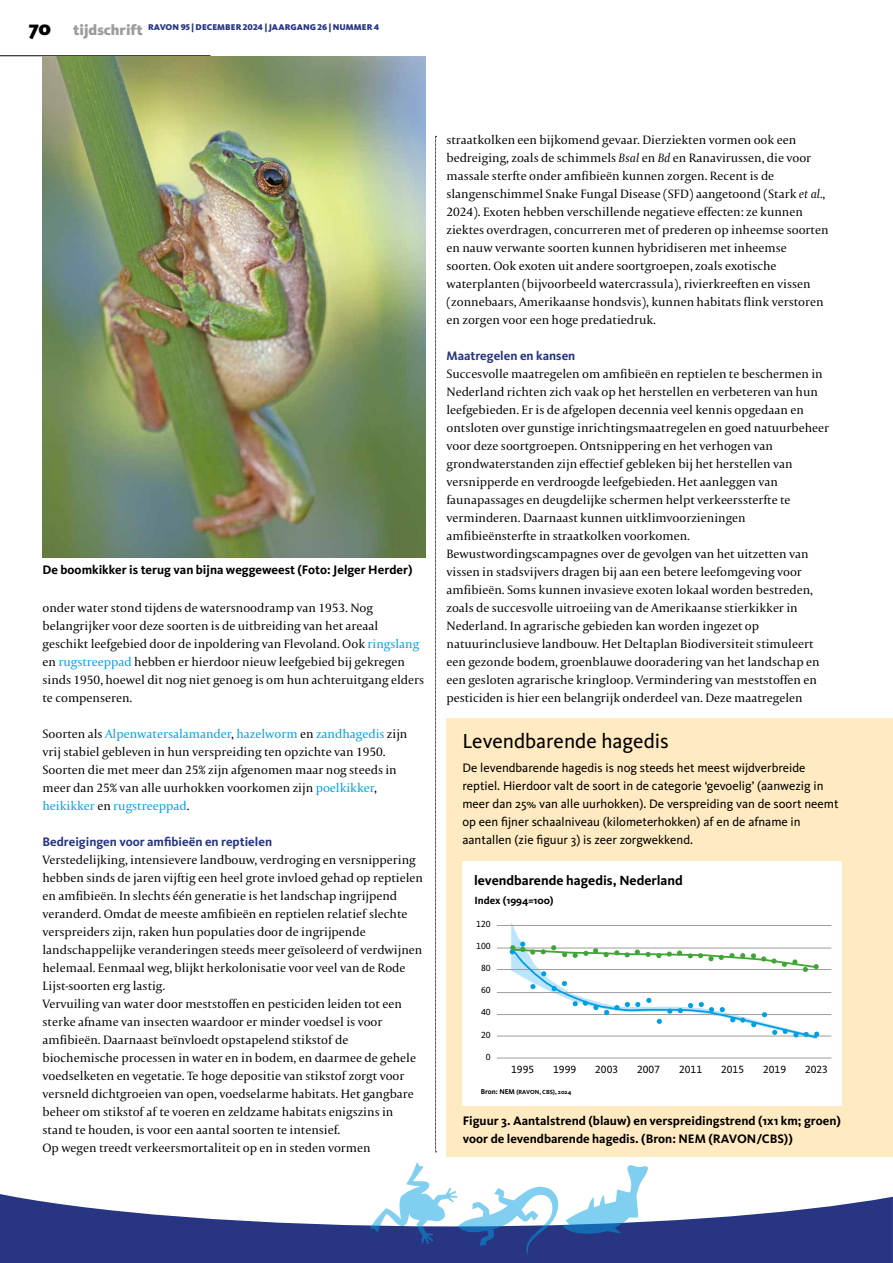
<style>
.page{position:relative;width:893px;height:1263px;background:#fff}
.page>*{position:absolute;margin:0;border:0;box-sizing:border-box;transform-origin:0 0}
.t1{font:21px "Kievit OT";color:#000}
.t2{font:700 13.8px "Kievit OT";color:#000}
.t3{font:12.75px/18px "Capitolium";color:#000}
.t4{font:12.75px/18px "Kievit OT";color:#000}
.t5{font:700 12.75px/18px "Kievit OT";color:#000}
.t6{font:700 12.75px "Kievit OT";color:#283583}
.t7{font:10.8px "Kievit OT";color:#000}
.t8{font:700 10.65px "Kievit OT";color:#000}
.t9{font:9.15px "Kievit OT";color:#000}
.t10{font:900 8.7px "Kievit OT";letter-spacing:.01em;color:#283583}
.t11{font:700 6.15px "Kievit OT";color:#000}
.s1{font-size:21px;color:#000}
.s2{font-size:15px;color:#9d9d9c}
.s3{color:#009fe3}
.s4{font-style:italic}
.s5{font-size:7.2px}
</style>
<div class="page">
<svg style="left:0;top:1194px;width:893px;height:69px;fill:#283583"></svg>
<hr style="left:0;top:55px;width:210px;height:1px;background:#000">
<svg style="left:369px;top:1162px;width:279px;height:94px"></svg>
<svg style="left:435px;top:136px;width:2px;height:1016px"></svg>
<div style="left:446px;top:719px;width:447px;height:438px;background:#ffeac1"></div>
<img style="left:43px;top:56px;width:382px;height:501px">
<div style="left:463px;top:861px;width:379px;height:245px;background:#fff"></div>
<hr style="left:497px;top:1058px;width:334px;height:1px;background:#9d9d9c">
<hr style="left:497px;top:1036px;width:334px;height:1px;background:#9d9d9c">
<hr style="left:497px;top:1014px;width:334px;height:1px;background:#9d9d9c">
<hr style="left:497px;top:992px;width:334px;height:1px;background:#9d9d9c">
<hr style="left:497px;top:969px;width:334px;height:1px;background:#9d9d9c">
<hr style="left:497px;top:948px;width:334px;height:1px;background:#9d9d9c">
<hr style="left:497px;top:925px;width:334px;height:1px;background:#9d9d9c">
<svg style="left:509px;top:922px;width:310px;height:117px"></svg>
<p class="t10" style="left:29px;top:21px;width:352px"><span class="s1">70</span> <span class="s2">tijdschrift</span> RAVON 95 | DECEMBER 2024 | JAARGANG 26 | NUMMER 4</p>
<p class="t5" style="left:43px;top:561px;width:371px">De boomkikker is terug van bijna weggeweest (Foto: Jelger Herder)</p>
<p class="t3" style="left:43px;top:599px;width:383px">onder water stond tijdens de watersnoodramp van 1953. Nog belangrijker voor deze soorten is de uitbreiding van het areaal geschikt leefgebied door de inpoldering van Flevoland. Ook <span class="s3">ringslang </span>en <span class="s3">rugstreeppad</span> hebben er hierdoor nieuw leefgebied bij gekregen sinds 1950, hoewel dit nog niet genoeg is om hun achteruitgang elders te compenseren.</p>
<p class="t3" style="left:43px;top:725px;width:366px">Soorten als <span class="s3">Alpenwatersalamander</span>, <span class="s3">hazelworm</span> en <span class="s3">zandhagedis</span> zijn vrij stabiel gebleven in hun verspreiding ten opzichte van 1950.<br>Soorten die met meer dan 25% zijn afgenomen maar nog steeds in meer dan 25% van alle uurhokken voorkomen zijn <span class="s3">poelkikker</span>, <span class="s3">heikikker</span> en <span class="s3">rugstreeppad</span>.</p>
<p class="t6" style="left:43px;top:834px;width:231px">Bedreigingen voor amfibieën en reptielen</p>
<p class="t3" style="left:43px;top:851px;width:382px">Verstedelijking, intensievere landbouw, verdroging en versnippering hebben sinds de jaren vijftig een heel grote invloed gehad op reptielen en amfibieën. In slechts één generatie is het landschap ingrijpend veranderd. Omdat de meeste amfibieën en reptielen relatief slechte verspreiders zijn, raken hun populaties door de ingrijpende landschappelijke veranderingen steeds meer geïsoleerd of verdwijnen helemaal. Eenmaal weg, blijkt herkolonisatie voor veel van de Rode Lijst-soorten erg lastig.<br>Vervuiling van water door meststoffen en pesticiden leiden tot een sterke afname van insecten waardoor er minder voedsel is voor amfibieën. Daarnaast beïnvloedt opstapelend stikstof de biochemische processen in water en in bodem, en daarmee de gehele voedselketen en vegetatie. Te hoge depositie van stikstof zorgt voor versneld dichtgroeien van open, voedselarme habitats. Het gangbare beheer om stikstof af te voeren en zeldzame habitats enigszins in stand te houden, is voor een aantal soorten te intensief.<br>Op wegen treedt verkeersmortaliteit op en in steden vormen</p>
<p class="t3" style="left:446px;top:131px;width:384px">straatkolken een bijkomend gevaar. Dierziekten vormen ook een bedreiging, zoals de schimmels <span class="s4">Bsal</span> en <span class="s4">Bd</span> en Ranavirussen, die voor massale sterfte onder amfibieën kunnen zorgen. Recent is de slangenschimmel Snake Fungal Disease (SFD) aangetoond (Stark <span class="s4">et al.</span>, 2024). Exoten hebben verschillende negatieve effecten: ze kunnen ziektes overdragen, concurreren met of prederen op inheemse soorten en nauw verwante soorten kunnen hybridiseren met inheemse soorten. Ook exoten uit andere soortgroepen, zoals exotische waterplanten (bijvoorbeeld watercrassula), rivierkreeften en vissen (zonnebaars, Amerikaanse hondsvis), kunnen habitats flink verstoren en zorgen voor een hoge predatiedruk.</p>
<p class="t6" style="left:446px;top:348px;width:130px">Maatregelen en kansen</p>
<p class="t3" style="left:446px;top:365px;width:384px">Succesvolle maatregelen om amfibieën en reptielen te beschermen in Nederland richten zich vaak op het herstellen en verbeteren van hun leefgebieden. Er is de afgelopen decennia veel kennis opgedaan en ontsloten over gunstige inrichtingsmaatregelen en goed natuurbeheer voor deze soortgroepen. Ontsnippering en het verhogen van grondwaterstanden zijn effectief gebleken bij het herstellen van versnipperde en verdroogde leefgebieden. Het aanleggen van faunapassages en deugdelijke schermen helpt verkeerssterfte te verminderen. Daarnaast kunnen uitklimvoorzieningen amfibieënsterfte in straatkolken voorkomen.<br>Bewustwordingscampagnes over de gevolgen van het uitzetten van vissen in stadsvijvers dragen bij aan een betere leefomgeving voor amfibieën. Soms kunnen invasieve exoten lokaal worden bestreden, zoals de succesvolle uitroeiing van de Amerikaanse stierkikker in Nederland. In agrarische gebieden kan worden ingezet op natuurinclusieve landbouw. Het Deltaplan Biodiversiteit stimuleert een gezonde bodem, groenblauwe dooradering van het landschap en een gesloten agrarische kringloop. Vermindering van meststoffen en pesticiden is hier een belangrijk onderdeel van. Deze maatregelen</p>
<h1 class="t1" style="left:462px;top:729px;width:208px">Levendbarende hagedis</h1>
<p class="t4" style="left:462px;top:759px;width:378px">De levendbarende hagedis is nog steeds het meest wijdverbreide reptiel. Hierdoor valt de soort in de categorie ‘gevoelig’ (aanwezig in meer dan 25% van alle uurhokken). De verspreiding van de soort neemt op een fijner schaalniveau (kilometerhokken) af en de afname in aantallen (zie figuur 3) is zeer zorgwekkend.</p>
<p class="t2" style="left:474px;top:872px;width:210px">levendbarende hagedis, Nederland</p>
<p class="t8" style="left:474px;top:894px;width:81px">Index (1994=100)</p>
<p class="t9" style="left:476px;top:918px;width:16px">120</p>
<p class="t9" style="left:476px;top:940px;width:16px">100</p>
<p class="t9" style="left:481px;top:962px;width:11px">80</p>
<p class="t9" style="left:481px;top:985px;width:11px">60</p>
<p class="t9" style="left:481px;top:1007px;width:11px">40</p>
<p class="t9" style="left:481px;top:1029px;width:11px">20</p>
<p class="t9" style="left:486px;top:1051px;width:6px">0</p>
<p class="t7" style="left:511px;top:1062px;width:24px">1995</p>
<p class="t7" style="left:553px;top:1062px;width:24px">1999</p>
<p class="t7" style="left:595px;top:1062px;width:24px">2003</p>
<p class="t7" style="left:637px;top:1062px;width:24px">2007</p>
<p class="t7" style="left:679px;top:1062px;width:24px">2011</p>
<p class="t7" style="left:721px;top:1062px;width:24px">2015</p>
<p class="t7" style="left:763px;top:1062px;width:24px">2019</p>
<p class="t7" style="left:805px;top:1062px;width:24px">2023</p>
<p class="t11" style="left:481px;top:1088px;width:92px"><span class="s5">Bron: NEM</span> (RAVON, CBS), 2024</p>
<p class="t5" style="left:463px;top:1112px;width:380px">Figuur 3. Aantalstrend (blauw) en verspreidingstrend (1x1 km; groen) voor de levendbarende hagedis. (Bron: NEM (RAVON/CBS))</p>
</div>
